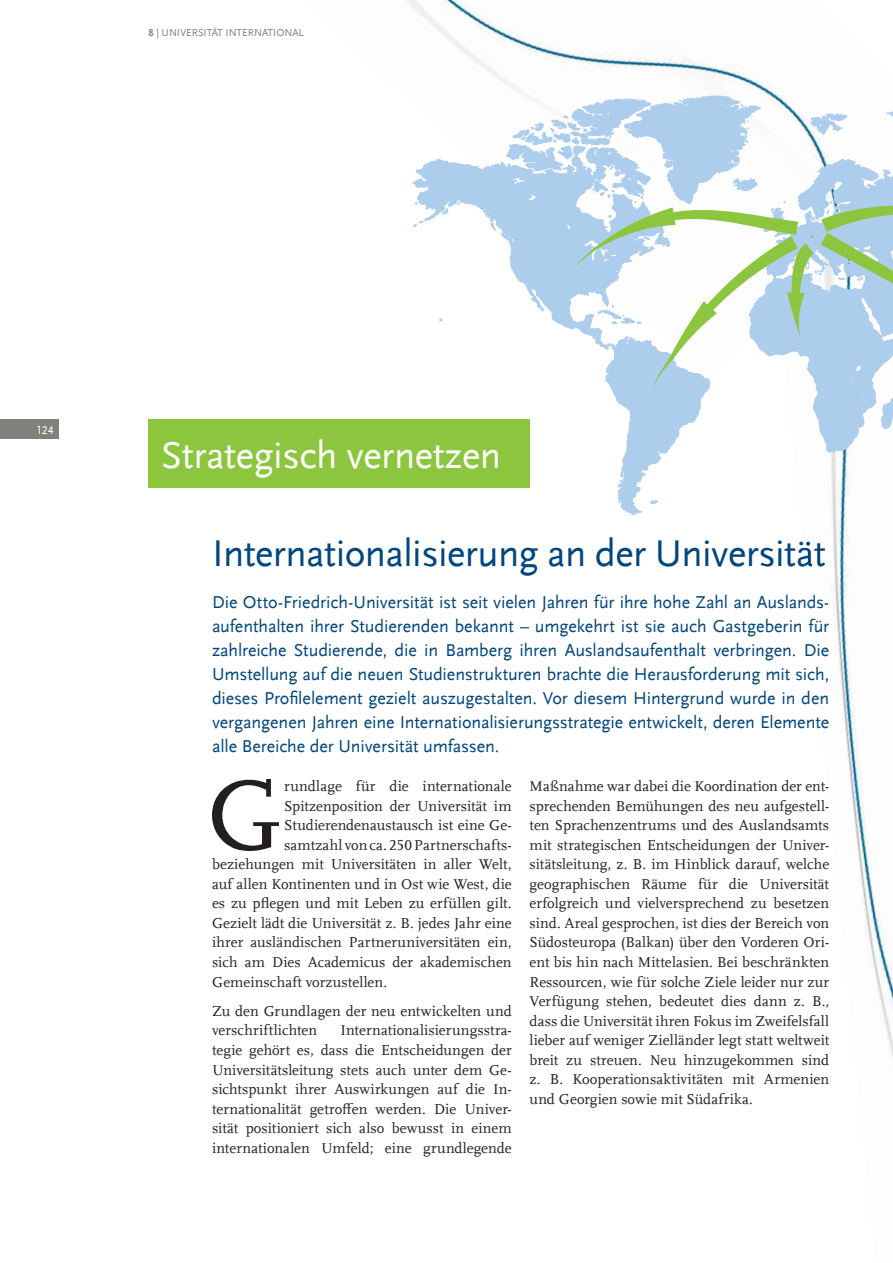
<style>
.page{position:relative;width:893px;height:1263px;background:#fff}
.page>*{position:absolute;margin:0;border:0;box-sizing:border-box;transform-origin:0 0}
.t1{font:103.95px "UB Scala";color:#231f20}
.t2{font:39px "UB Scala Sans";letter-spacing:-.015em;color:#00467f}
.t3{font:39px "UB Scala Sans";letter-spacing:-.01em;color:#fff}
.t4{font:18px/24px "UB Scala Sans";letter-spacing:-.005em;color:#00467f;text-align:justify}
.t5{font:15px/19.5px "UB Scala";letter-spacing:.005em;color:#231f20;text-align:justify}
.t6{font:12px "UB Scala Sans";color:#fff}
.t7{font:10.5px "UB Scala Sans";color:#81817c}
.s1{font-weight:700}
</style>
<div class="page">
<div style="left:0;top:419px;width:58px;height:20px;background:#81817c"></div>
<div style="left:148px;top:419px;width:381px;height:69px;background:#8cc63f"></div>
<img style="left:407px;top:0;width:44px;height:41px">
<img style="left:451px;top:0;width:326px;height:95px">
<img style="left:831px;top:453px;width:62px;height:605px">
<img style="left:802px;top:541px;width:23px;height:26px">
<svg style="left:622px;top:509px;width:20px;height:6px"></svg>
<svg style="left:413px;top:159px;width:258px;height:350px"></svg>
<svg style="left:482px;top:95px;width:411px;height:351px"></svg>
<p class="t7" style="left:148px;top:28px;width:157px"><span class="s1">8</span> | UNIVERSITÄT INTERNATIONAL</p>
<p class="t6" style="left:36px;top:425px;width:20px">124</p>
<h2 class="t3" style="left:161px;top:439px;width:341px">Strategisch vernetzen</h2>
<h2 class="t2" style="left:212px;top:537px;width:615px">Internationalisierung an der Universität</h2>
<p class="t4" style="left:212px;top:592px;width:619px">Die Otto-Friedrich-Universität ist seit vielen Jahren für ihre hohe Zahl an Auslands&shy;aufenthalten ihrer Studierenden bekannt – umgekehrt ist sie auch Gastgeberin für zahlreiche Studierende, die in Bamberg ihren Auslandsaufenthalt verbringen. Die Umstellung auf die neuen Studienstrukturen brachte die Herausforderung mit sich, dieses Profilelement gezielt auszugestalten. Vor diesem Hintergrund wurde in den vergangenen Jahren eine Internationalisierungsstrategie entwickelt, deren Elemente alle Bereiche der Universität umfassen.</p>
<h1 class="t1" style="left:207px;top:773px;width:79px">G</h1>
<p class="t5" style="left:284px;top:778px;width:229px">rundlage für die internationale</p>
<p class="t5" style="left:284px;top:797px;width:229px">Spitzenposition der Universität im</p>
<p class="t5" style="left:284px;top:817px;width:229px">Studierendenaustausch ist eine Ge-</p>
<p class="t5" style="left:284px;top:836px;width:229px">samtzahl von ca. 250 Partnerschafts-</p>
<p class="t5" style="left:212px;top:856px;width:301px">beziehungen mit Universitäten in aller Welt,</p>
<p class="t5" style="left:212px;top:875px;width:301px">auf allen Kontinenten und in Ost wie West, die</p>
<p class="t5" style="left:212px;top:895px;width:301px">es zu pflegen und mit Leben zu erfüllen gilt.</p>
<p class="t5" style="left:212px;top:915px;width:301px">Gezielt lädt die Universität z. B. jedes Jahr eine</p>
<p class="t5" style="left:212px;top:934px;width:301px">ihrer ausländischen Partneruniversitäten ein,</p>
<p class="t5" style="left:212px;top:954px;width:301px">sich am Dies Academicus der akademischen</p>
<p class="t5" style="left:212px;top:973px;width:177px">Gemeinschaft vorzustellen.</p>
<p class="t5" style="left:212px;top:1003px;width:301px">Zu den Grundlagen der neu entwickelten und verschriftlichten</p>
<p class="t5" style="left:212px;top:1022px;width:301px;text-indent:129px">Internationalisierungsstra&shy;tegie gehört es, dass die Entscheidungen der Universitätsleitung stets auch unter dem Ge&shy;sichtspunkt ihrer Auswirkungen auf die In&shy;ternationalität getroffen werden. Die Univer&shy;sität positioniert sich also bewusst in einem internationalen Umfeld; eine grundlegende</p>
<p class="t5" style="left:529px;top:778px;width:301px">Maßnahme war dabei die Koordination der ent&shy;sprechenden Bemühungen des neu aufgestell&shy;ten Sprachenzentrums und des Auslandsamts mit strategischen Entscheidungen der Univer&shy;sitätsleitung, z. B. im Hinblick darauf, welche geographischen Räume für die Universität erfolgreich und vielversprechend zu besetzen sind. Areal gesprochen, ist dies der Bereich von Südosteuropa (Balkan) über den Vorderen Ori&shy;ent bis hin nach Mittelasien. Bei beschränkten Ressourcen, wie für solche Ziele leider nur zur Verfügung stehen, bedeutet dies dann z. B., dass die Universität ihren Fokus im Zweifelsfall lieber auf weniger Zielländer legt statt weltweit breit zu streuen. Neu hinzugekommen sind z. B. Kooperationsaktivitäten mit Armenien und Georgien sowie mit Südafrika.</p>
</div>
